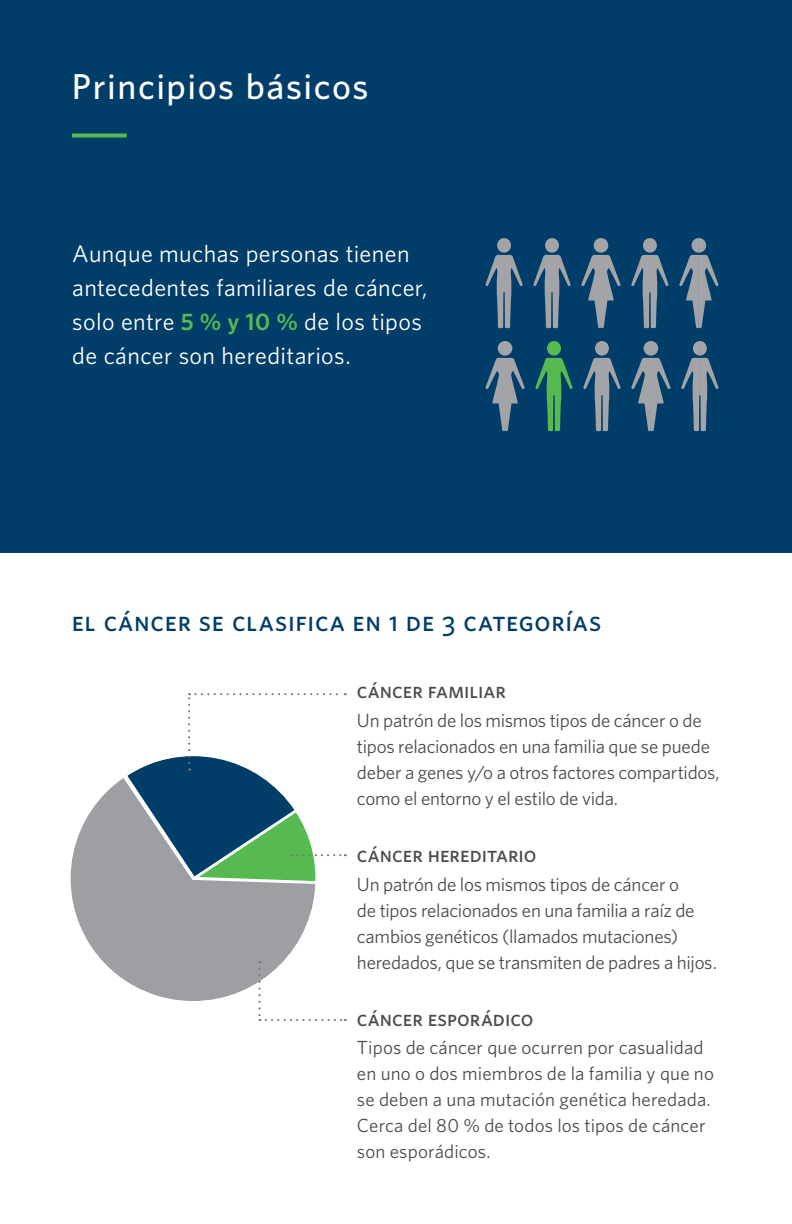
<style>
.page{position:relative;width:792px;height:1224px;background:#fff}
.page>*{position:absolute;margin:0;border:0;box-sizing:border-box;transform-origin:0 0}
.Titles{font:500 36px "Whitney";letter-spacing:.04em;color:#fff}
.whitney_sub_head{font:28px "Whitney Medium SC";letter-spacing:.025em;color:#003e69}
.Section_text{font:24px/34px "Whitney";letter-spacing:.015em;color:#fff}
.Section_text-2{font:22px "Whitney Medium SC";color:#4b4c4d}
.Section_text-3{font:19px/26px "Whitney";letter-spacing:-.01em;color:#4b4c4d}
.Section_text-4{font:19px/26px "Whitney";letter-spacing:.01em;color:#4b4c4d}
.s1{font-weight:600;color:#56ba51}
</style>
<div class="page">
<div style="left:0;top:0;width:792px;height:553px;background:#003e69"></div>
<svg style="left:72px;top:778px;width:242px;height:224px;fill:#9d9fa2"></svg>
<svg style="left:535px;top:341px;width:38px;height:91px"></svg>
<svg style="left:681px;top:341px;width:38px;height:91px"></svg>
<svg style="left:583px;top:341px;width:38px;height:91px"></svg>
<svg style="left:485px;top:341px;width:40px;height:91px"></svg>
<svg style="left:631px;top:341px;width:40px;height:91px"></svg>
<svg style="left:485px;top:238px;width:38px;height:91px"></svg>
<svg style="left:631px;top:238px;width:38px;height:91px"></svg>
<svg style="left:533px;top:238px;width:38px;height:91px"></svg>
<svg style="left:679px;top:238px;width:40px;height:91px"></svg>
<svg style="left:581px;top:238px;width:40px;height:91px"></svg>
<svg style="left:259px;top:969px;width:87px;height:52px"></svg>
<svg style="left:127px;top:693px;width:219px;height:188px"></svg>
<svg style="left:72px;top:134px;width:55px;height:4px"></svg>
<p class="Titles" style="left:72px;top:63px;width:298px">Principios básicos</p>
<p class="Section_text" style="left:72px;top:236px;width:357px">Aunque muchas personas tienen antecedentes familiares de cáncer, solo entre <span class="s1">5 % y 10 %</span> de los tipos de cáncer son hereditarios.</p>
<p class="whitney_sub_head" style="left:72px;top:605px;width:531px">el cáncer se clasifica en 1 de 3 categorías</p>
<p class="Section_text-2" style="left:357px;top:677px;width:151px">cáncer familiar</p>
<p class="Section_text-3" style="left:357px;top:707px;width:364px">Un patrón de los mismos tipos de cáncer o de tipos relacionados en una familia que se puede deber a genes y/o a otros factores compartidos, como el entorno y el estilo de vida.</p>
<p class="Section_text-2" style="left:357px;top:841px;width:181px">cáncer hereditario</p>
<p class="Section_text-3" style="left:357px;top:871px;width:361px">Un patrón de los mismos tipos de cáncer o<br>de tipos relacionados en una familia a raíz de cambios genéticos (llamados mutaciones) heredados, que se transmiten de padres a hijos.</p>
<p class="Section_text-2" style="left:357px;top:1005px;width:178px">cáncer esporádico</p>
<p class="Section_text-4" style="left:357px;top:1034px;width:359px">Tipos de cáncer que ocurren por casualidad en uno o dos miembros de la familia y que no se deben a una mutación genética heredada.<br>Cerca del 80 % de todos los tipos de cáncer son esporádicos.</p>
</div>
